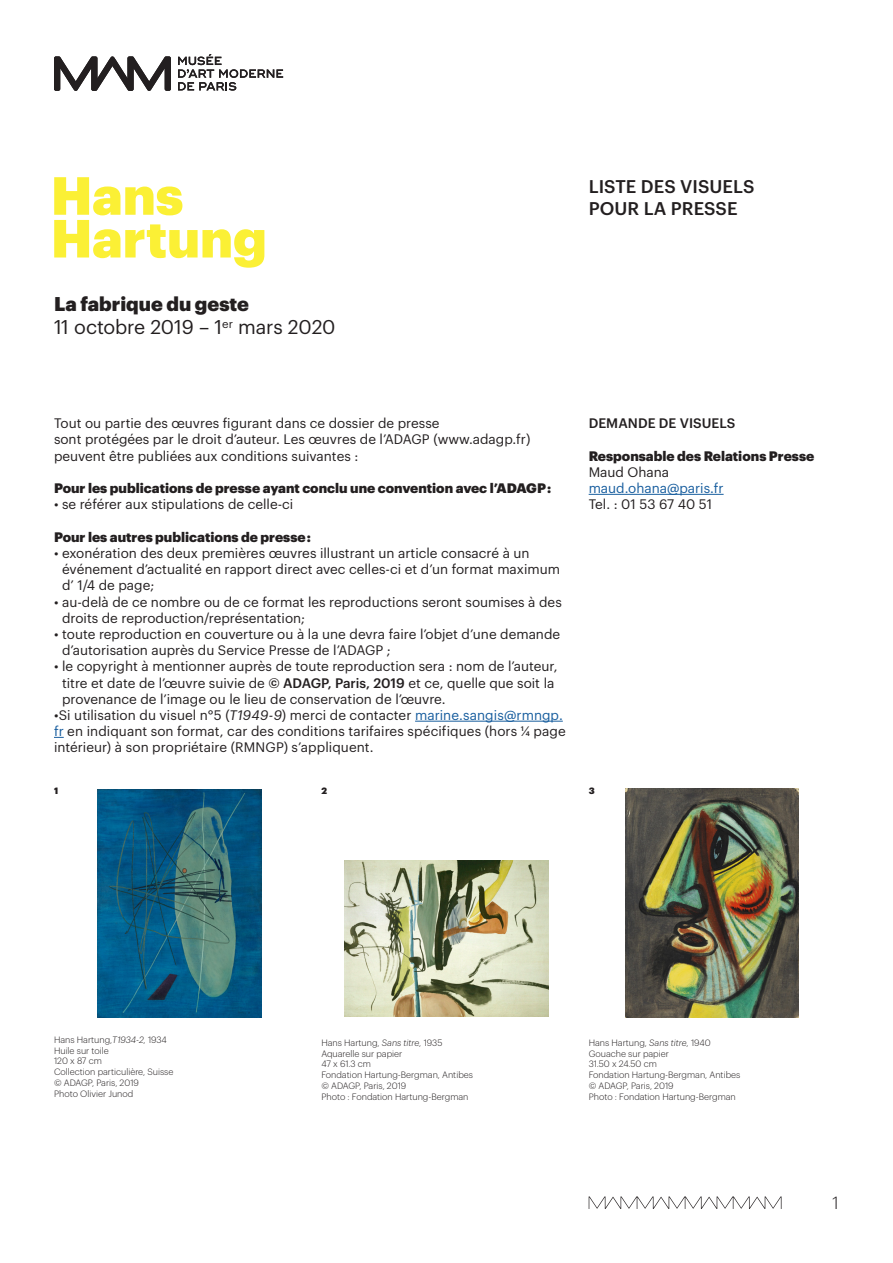
<style>
.page{position:relative;width:893px;height:1263px;background:#fff}
.page>*{position:absolute;margin:0;border:0;box-sizing:border-box;transform-origin:0 0}
.Titre_de_page{font:900 52.5px "Graphik";color:#fbf035}
.Période_EXPOSITION{font:19.5px "Graphik";letter-spacing:-.01em;color:#231f20}
.Nom_Spectacle{font:900 19.5px "Graphik";color:#231f20}
.GRAND_TITRE_COLONNE{font:500 18px "Graphik";letter-spacing:.005em;color:#231f20}
.t1{font:300 17.25px "Graphik";color:#231f20}
.TEXTE_COURANT___INFO{font:13.5px/16.2px "Graphik";color:#231f20}
.TEXTE_COURANT___DP_M{font:13.5px/16.2px "Graphik";letter-spacing:.005em;color:#231f20}
.TITRE___INFOS{font:900 13.5px "Graphik";color:#231f20}
.TEXTE_COURANT___INFO-2{font:13.5px "Graphik";color:#175d9e}
.VERNISSAGE_TITRE{font:500 13.5px "Graphik";letter-spacing:.005em;color:#231f20}
.MICRO_TEXT___bas_de{font:300 9px/10.8px "Graphik";color:#231f20}
.t2{font:900 9px "Graphik";color:#231f20}
.s1{font-weight:500}
.s2{font-style:italic}
.s3{color:#175d9e}
</style>
<div class="page">
<svg style="left:589px;top:1196px;width:192px;height:13px"></svg>
<svg style="left:54px;top:56px;width:117px;height:35px"></svg>
<svg style="left:178px;top:54px;width:105px;height:37px"></svg>
<hr style="left:415px;top:721px;width:148px;height:1px;background:#175d9e">
<hr style="left:589px;top:494px;width:135px;height:1px;background:#175d9e">
<img style="left:345px;top:861px;width:203px;height:155px">
<img style="left:97px;top:790px;width:164px;height:227px">
<img style="left:625px;top:788px;width:173px;height:229px">
<p class="Titre_de_page" style="left:51px;top:155px;width:134px">Hans</p>
<p class="Titre_de_page" style="left:51px;top:198px;width:218px">Hartung</p>
<p class="Nom_Spectacle" style="left:54px;top:289px;width:197px">La fabrique du geste</p>
<p class="Période_EXPOSITION" style="left:54px;top:313px;width:283px">11 octobre 2019 – 1<sup>er</sup> mars 2020</p>
<p class="GRAND_TITRE_COLONNE" style="left:589px;top:173px;width:167px">LISTE DES VISUELS</p>
<p class="GRAND_TITRE_COLONNE" style="left:589px;top:195px;width:150px">POUR LA PRESSE</p>
<p class="TEXTE_COURANT___INFO" style="left:54px;top:414px;width:387px">Tout ou partie des œuvres figurant dans ce dossier de presse</p>
<p class="TEXTE_COURANT___INFO" style="left:54px;top:430px;width:478px">sont protégées par le droit d’auteur. Les œuvres de l’ADAGP (www.adagp.fr) peuvent être publiées aux conditions suivantes :</p>
<p class="TITRE___INFOS" style="left:54px;top:478px;width:499px">Pour les publications de presse ayant conclu une convention avec l’ADAGP :</p>
<p class="TEXTE_COURANT___INFO" style="left:54px;top:495px;width:241px">• se référer aux stipulations de celle-ci</p>
<p class="TITRE___INFOS" style="left:54px;top:526px;width:258px">Pour les autres publications de presse :</p>
<p class="TEXTE_COURANT___INFO" style="left:62px;top:544px;width:499px;text-indent:-8px">• exonération des deux premières œuvres illustrant un article consacré à un événement d’actualité en rapport direct avec celles-ci et d’un format maximum d’ 1/4 de page;</p>
<p class="TEXTE_COURANT___INFO" style="left:62px;top:592px;width:501px;text-indent:-8px">• au-delà de ce nombre ou de ce format les reproductions seront soumises à des droits de reproduction/représentation;</p>
<p class="TEXTE_COURANT___INFO" style="left:62px;top:625px;width:500px;text-indent:-8px">• toute reproduction en couverture ou à la une devra faire l’objet d’une demande d’autorisation auprès du Service Presse de l’ADAGP ;</p>
<p class="TEXTE_COURANT___INFO" style="left:62px;top:657px;width:497px;text-indent:-8px">• le copyright à mentionner auprès de toute reproduction sera : nom de l’auteur, titre et date de l’œuvre suivie de <span class="s1">© ADAGP, Paris, 2019</span> et ce, quelle que soit la provenance de l’image ou le lieu de conservation de l’œuvre.</p>
<p class="TEXTE_COURANT___DP_M" style="left:54px;top:706px;width:513px">•Si utilisation du visuel n°5 (<span class="s2">T1949-9</span>) merci de contacter <span class="s3">marine.sangis@rmngp. fr</span> en indiquant son format, car des conditions tarifaires spécifiques (hors ¼ page intérieur) à son propriétaire (RMNGP) s’appliquent.</p>
<p class="VERNISSAGE_TITRE" style="left:589px;top:413px;width:148px">DEMANDE DE VISUELS</p>
<p class="TITRE___INFOS" style="left:589px;top:445px;width:227px">Responsable des Relations Presse</p>
<p class="TEXTE_COURANT___INFO" style="left:589px;top:463px;width:82px">Maud Ohana</p>
<p class="TEXTE_COURANT___INFO-2" style="left:589px;top:478px;width:136px">maud.ohana@paris.fr</p>
<p class="TEXTE_COURANT___INFO" style="left:589px;top:495px;width:125px">Tel. : 01 53 67 40 51</p>
<p class="t2" style="left:54px;top:784px;width:6px">1</p>
<p class="t2" style="left:321px;top:784px;width:7px">2</p>
<p class="t2" style="left:589px;top:784px;width:7px">3</p>
<p class="MICRO_TEXT___bas_de" style="left:54px;top:1033px;width:114px">Hans Hartung,<span class="s2">T1934-2,</span> 1934</p>
<p class="MICRO_TEXT___bas_de" style="left:54px;top:1044px;width:56px">Huile sur toile<br>120 x 87 cm</p>
<p class="MICRO_TEXT___bas_de" style="left:54px;top:1066px;width:121px">Collection particulière, Suisse</p>
<p class="MICRO_TEXT___bas_de" style="left:54px;top:1076px;width:86px">© ADAGP, Paris, 2019<br>Photo Olivier Junod</p>
<p class="MICRO_TEXT___bas_de" style="left:321px;top:1036px;width:123px">Hans Hartung, <span class="s2">Sans titre,</span> 1935</p>
<p class="MICRO_TEXT___bas_de" style="left:321px;top:1047px;width:83px">Aquarelle sur papier<br>47 x 61.3 cm</p>
<p class="MICRO_TEXT___bas_de" style="left:321px;top:1069px;width:153px">Fondation Hartung-Bergman, Antibes</p>
<p class="MICRO_TEXT___bas_de" style="left:321px;top:1079px;width:149px">© ADAGP, Paris, 2019<br>Photo : Fondation Hartung-Bergman</p>
<p class="MICRO_TEXT___bas_de" style="left:589px;top:1036px;width:124px">Hans Hartung, <span class="s2">Sans titre,</span> 1940</p>
<p class="MICRO_TEXT___bas_de" style="left:589px;top:1047px;width:82px">Gouache sur papier<br>31.50 x 24.50 cm</p>
<p class="MICRO_TEXT___bas_de" style="left:589px;top:1069px;width:153px">Fondation Hartung-Bergman, Antibes</p>
<p class="MICRO_TEXT___bas_de" style="left:589px;top:1079px;width:149px">© ADAGP, Paris, 2019<br>Photo : Fondation Hartung-Bergman</p>
<p class="t1" style="left:833px;top:1190px;width:8px">1</p>
</div>
